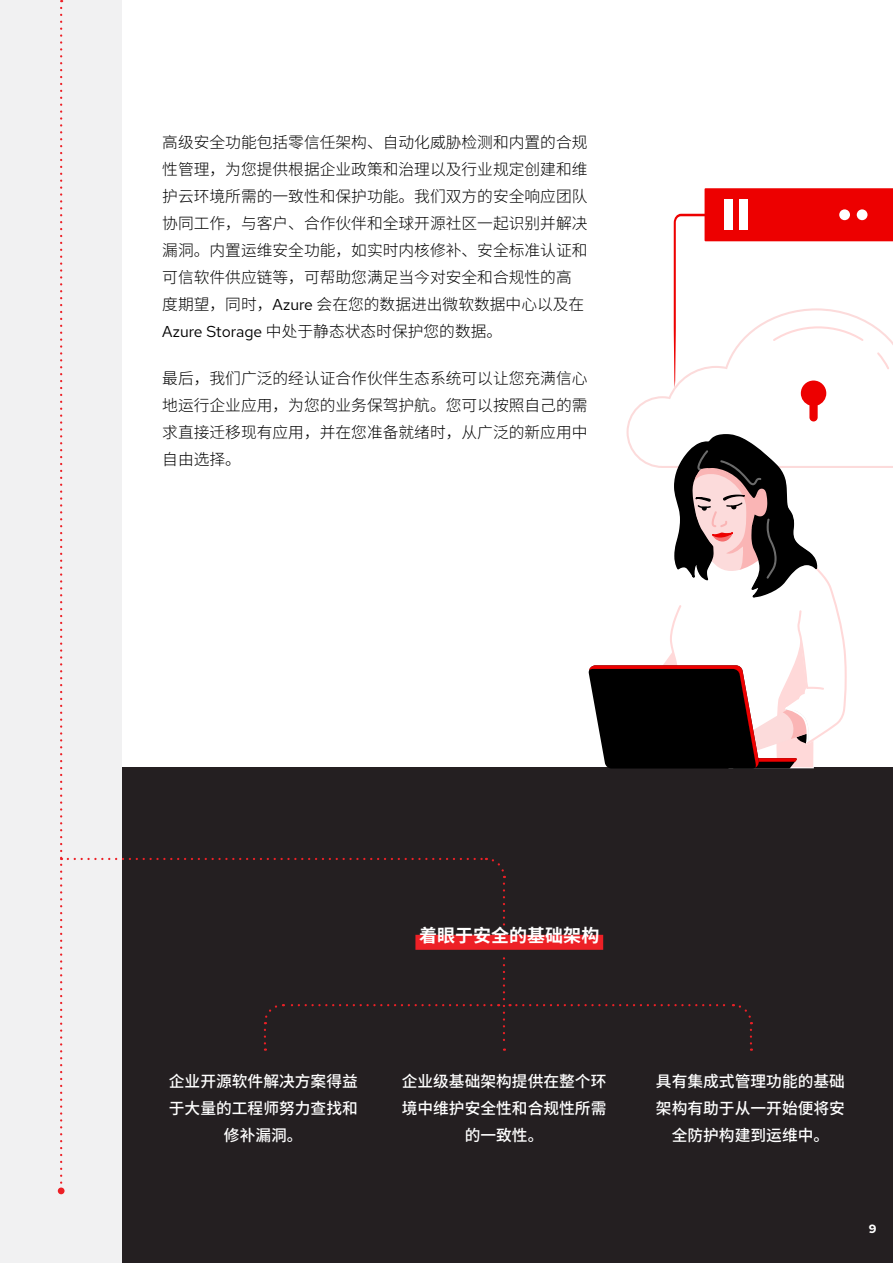
<style>
.page{position:relative;width:893px;height:1263px;background:#fff}
.page>*{position:absolute;margin:0;border:0;box-sizing:border-box;transform-origin:0 0}
.t1{font:700 18px "Noto Sans SC";color:#fff}
.t2{font:300 15.75px/27px "Noto Sans SC";color:#000}
.t3{font:500 15.75px/27px "Noto Sans SC";color:#fff;text-align:center}
.t4{font:700 12px "Red Hat Text";color:#fff}
.s1{font-family:"Red Hat Text";font-weight:400}
</style>
<div class="page">
<div style="left:0;top:767px;width:893px;height:496px;background:#241f21"></div>
<div style="left:0;top:0;width:122px;height:1263px;background:#f1f1f2"></div>
<svg style="left:68px;top:857px;width:685px;height:194px"></svg>
<svg style="left:60px;top:8px;width:2px;height:1176px"></svg>
<div style="left:58px;top:1187px;width:7px;height:7px;background:#ed2026;border-radius:50%"></div>
<svg style="left:588px;top:188px;width:305px;height:580px"></svg>
<div style="left:162px;top:928px;width:690px;height:26px;background:#241f21"></div>
<div style="left:415px;top:935px;width:188px;height:15px;background:#ed2026"></div>
<p class="t2" style="left:162px;top:129px;width:427px">高级安全功能包括零信任架构、自动化威胁检测和内置的合规性管理，为您提供根据企业政策和治理以及行业规定创建和维护云环境所需的一致性和保护功能。我们双方的安全响应团队协同工作，与客户、合作伙伴和全球开源社区一起识别并解决漏洞。内置运维安全功能，如实时内核修补、安全标准认证和可信软件供应链等，可帮助您满足当今对安全和合规性的高度期望，同时，<span class="s1">Azure</span> 会在您的数据进出微软数据中心以及在<br><span class="s1">Azure Storage</span> 中处于静态状态时保护您的数据。</p>
<p class="t2" style="left:162px;top:365px;width:427px;text-align:justify">最后，我们广泛的经认证合作伙伴生态系统可以让您充满信心地运行企业应用，为您的业务保驾护航。您可以按照自己的需求直接迁移现有应用，并在您准备就绪时，从广泛的新应用中自由选择。</p>
<p class="t1" style="left:419px;top:925px;width:181px">着眼于安全的基础架构</p>
<p class="t3" style="left:169px;top:1068px;width:190px">企业开源软件解决方案得益于大量的工程师努力查找和修补漏洞。</p>
<p class="t3" style="left:402px;top:1068px;width:206px">企业级基础架构提供在整个环境中维护安全性和合规性所需的一致性。</p>
<p class="t3" style="left:656px;top:1068px;width:190px">具有集成式管理功能的基础架构有助于从一开始便将安全防护构建到运维中。</p>
<p class="t4" style="left:869px;top:1221px;width:9px">9</p>
</div>
